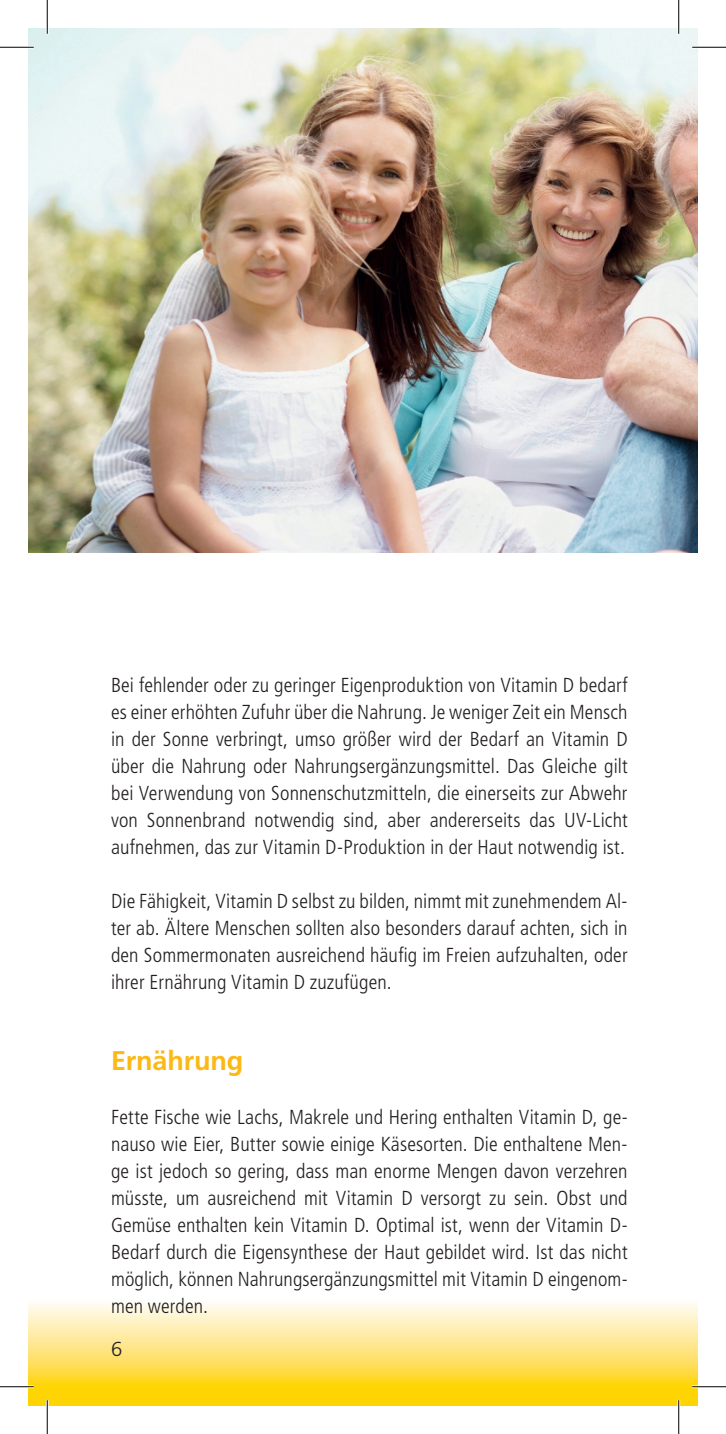
<style>
.page{position:relative;width:726px;height:1434px;background:#fff}
.page>*{position:absolute;margin:0;border:0;box-sizing:border-box;transform-origin:0 0}
.t1{font:700 27px "Frutiger LT Std";letter-spacing:-.005em;color:#fcb814}
.t2{font:300 condensed 20.25px/27px "Frutiger LT Std";letter-spacing:.005em;color:#231f20;text-align:justify}
.t3{font:300 20.25px "Frutiger LT Std";color:#231f20}
</style>
<div class="page">
<svg style="left:28px;top:1303px;width:670px;height:84px;background:#fee788"></svg>
<div style="left:28px;top:1387px;width:670px;height:19px;background:#fed503"></div>
<img style="left:28px;top:28px;width:670px;height:524px">
<hr style="left:0;top:46px;width:34px;height:3px;background:#fff">
<hr style="left:692px;top:46px;width:34px;height:3px;background:#fff">
<hr style="left:0;top:1385px;width:34px;height:3px;background:#fff">
<hr style="left:692px;top:1385px;width:34px;height:3px;background:#fff">
<hr style="left:46px;top:0;width:3px;height:34px;background:#fff">
<hr style="left:46px;top:1400px;width:3px;height:34px;background:#fff">
<hr style="left:677px;top:0;width:3px;height:34px;background:#fff">
<hr style="left:677px;top:1400px;width:3px;height:34px;background:#fff">
<hr style="left:0;top:47px;width:34px;height:1px;background:#000">
<hr style="left:692px;top:47px;width:34px;height:1px;background:#000">
<hr style="left:0;top:1386px;width:34px;height:1px;background:#000">
<hr style="left:692px;top:1386px;width:34px;height:1px;background:#000">
<hr style="left:47px;top:0;width:1px;height:34px;background:#000">
<hr style="left:47px;top:1400px;width:1px;height:34px;background:#000">
<hr style="left:678px;top:0;width:1px;height:34px;background:#000">
<hr style="left:678px;top:1400px;width:1px;height:34px;background:#000">
<p class="t2" style="left:111px;top:672px;width:518px">Bei fehlender oder zu geringer Eigenproduktion von Vitamin D bedarf es einer erhöhten Zufuhr über die Nahrung. Je weniger Zeit ein Mensch in der Sonne verbringt, umso größer wird der Bedarf an Vitamin D über die Nahrung oder Nahrungsergänzungsmittel. Das Gleiche gilt bei Verwendung von Sonnenschutzmitteln, die einerseits zur Abwehr von Sonnenbrand notwendig sind, aber andererseits das UV-Licht aufnehmen, das zur Vitamin D-Produktion in der Haut notwendig ist.</p>
<p class="t2" style="left:111px;top:888px;width:518px">Die Fähigkeit, Vitamin D selbst zu bilden, nimmt mit zunehmendem Al&shy;ter ab. Ältere Menschen sollten also besonders darauf achten, sich in den Sommermonaten ausreichend häufig im Freien aufzuhalten, oder ihrer Ernährung Vitamin D zuzufügen.</p>
<h1 class="t1" style="left:111px;top:1045px;width:134px">Ernährung</h1>
<p class="t2" style="left:111px;top:1104px;width:518px">Fette Fische wie Lachs, Makrele und Hering enthalten Vitamin D, ge&shy;nauso wie Eier, Butter sowie einige Käsesorten. Die enthaltene Men&shy;ge ist jedoch so gering, dass man enorme Mengen davon verzehren müsste, um ausreichend mit Vitamin D versorgt zu sein. Obst und Gemüse enthalten kein Vitamin D. Optimal ist, wenn der Vitamin D-Bedarf durch die Eigensynthese der Haut gebildet wird. Ist das nicht möglich, können Nahrungsergänzungsmittel mit Vitamin D eingenom&shy;men werden.</p>
<p class="t3" style="left:111px;top:1337px;width:13px">6</p>
</div>
